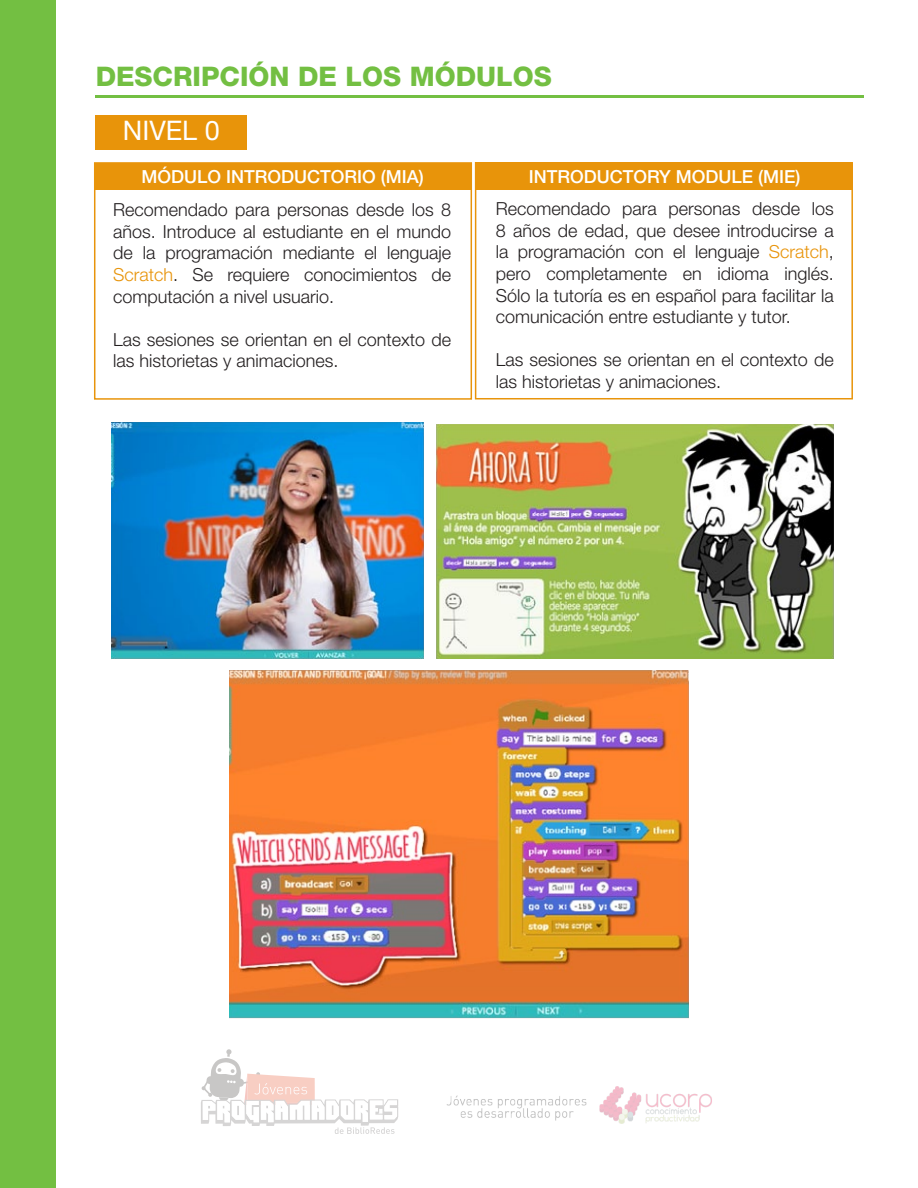
<style>
.page{position:relative;width:918px;height:1188px;background:#fff}
.page>*{position:absolute;margin:0;border:0;box-sizing:border-box;transform-origin:0 0}
.t1{font:800 27px "Helvetica Neue";color:#73bf42}
.t2{font:27px "Helvetica Neue";color:#fff}
.t3{font:300 18px/21.6px "Helvetica Neue";color:#231f20;text-align:justify}
.t4{font:500 18px "Helvetica Neue";color:#fff}
.s1{color:#e8940a}
</style>
<div class="page">
<div style="left:95px;top:163px;width:376px;height:26px;background:#e8940a"></div>
<div style="left:476px;top:163px;width:377px;height:26px;background:#e8940a"></div>
<div style="left:0;top:0;width:55px;height:1188px;background:#73bf42"></div>
<svg style="left:201px;top:1049px;width:197px;height:85px"></svg>
<img style="left:446px;top:1086px;width:266px;height:38px">
<hr style="left:96px;top:95px;width:768px;height:3px;background:#73bf42">
<div style="left:96px;top:115px;width:151px;height:34px;background:#e8940a"></div>
<div style="left:94px;top:162px;width:378px;height:238px;border:2px solid #e8940a"></div>
<div style="left:475px;top:162px;width:378px;height:237px;border:2px solid #e8940a"></div>
<img style="left:112px;top:423px;width:312px;height:236px">
<img style="left:437px;top:425px;width:397px;height:234px">
<img style="left:229px;top:671px;width:460px;height:347px">
<p class="t1" style="left:96px;top:60px;width:458px">DESCRIPCIÓN DE LOS MÓDULOS</p>
<p class="t2" style="left:123px;top:115px;width:99px">NIVEL 0</p>
<p class="t4" style="left:142px;top:166px;width:284px">MÓDULO INTRODUCTORIO (MIA)</p>
<p class="t4" style="left:529px;top:166px;width:273px">INTRODUCTORY MODULE (MIE)</p>
<p class="t3" style="left:113px;top:199px;width:340px">Recomendado para personas desde los 8 años. Introduce al estudiante en el mundo de la programación mediante el lenguaje <span class="s1">Scratch</span>. Se requiere conocimientos de computación a nivel usuario.</p>
<p class="t3" style="left:113px;top:328px;width:340px">Las sesiones se orientan en el contexto de las historietas y animaciones.</p>
<p class="t3" style="left:496px;top:198px;width:340px">Recomendado para personas desde los 8 años de edad, que desee introducirse a la programación con el lenguaje <span class="s1">Scratch</span>, pero completamente en idioma inglés.<br>Sólo la tutoría es en español para facilitar la comunicación entre estudiante y tutor.</p>
<p class="t3" style="left:496px;top:349px;width:340px">Las sesiones se orientan en el contexto de las historietas y animaciones.</p>
</div>
